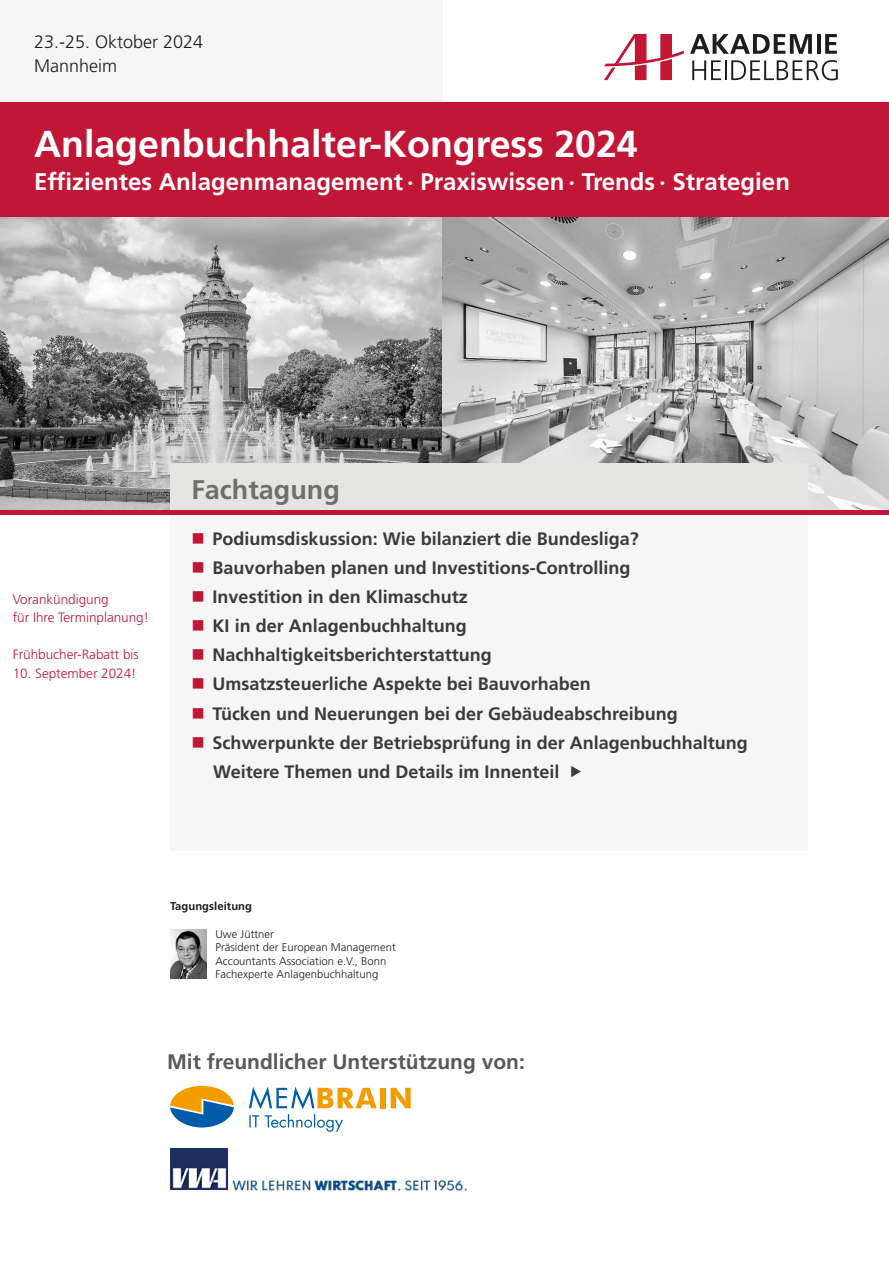
<style>
.page{position:relative;width:889px;height:1263px;background:#fff}
.page>*{position:absolute;margin:0;border:0;box-sizing:border-box;transform-origin:0 0}
.t1{font:700 37.5px "Frutiger LT Pro";color:#fff}
.t2{font:700 27px "Frutiger LT Pro";color:#6f6f6e}
.t3{font:700 24px "Frutiger LT Pro";color:#fff}
.t4{font:700 21px "Frutiger LT Pro";color:#5a595a}
.t5{font:700 18px/29.1px "Frutiger LT Pro";color:#3c3b3b}
.t6{font:300 18px/24.3px "Frutiger LT Pro";color:#1d1d1b}
.t7{font:300 13.5px/18.9px "Frutiger LT Pro";color:#c21636}
.t8{font:300 11.25px/13.5px "Frutiger LT Pro";letter-spacing:.005em;color:#1d1d1b}
.t9{font:700 11.25px "Frutiger LT Pro";letter-spacing:.005em;color:#1d1d1b}
</style>
<div class="page">
<img style="left:0;top:217px;width:442px;height:293px">
<svg style="left:442px;top:217px;width:447px;height:293px;background:#b5b5b5"></svg>
<div style="left:0;top:0;width:442px;height:102px;background:#f6f6f6"></div>
<div style="left:0;top:102px;width:889px;height:115px;background:#c21636"></div>
<div style="left:170px;top:463px;width:638px;height:51px;background:#e4e4e3"></div>
<div style="left:170px;top:514px;width:638px;height:336px;background:#f6f6f6"></div>
<hr style="left:0;top:510px;width:889px;height:4px;background:#c21636">
<svg style="left:690px;top:34px;width:122px;height:20px"></svg>
<svg style="left:817px;top:34px;width:3px;height:20px"></svg>
<svg style="left:825px;top:34px;width:12px;height:20px"></svg>
<svg style="left:692px;top:60px;width:29px;height:20px"></svg>
<hr style="left:725px;top:60px;width:2px;height:20px;background:#1d1d1b">
<svg style="left:604px;top:34px;width:80px;height:46px"></svg>
<svg style="left:731px;top:60px;width:107px;height:20px"></svg>
<img style="left:170px;top:929px;width:37px;height:49px">
<img style="left:170px;top:1148px;width:296px;height:42px">
<svg style="left:170px;top:1086px;width:64px;height:41px"></svg>
<div style="left:380px;top:1088px;width:6px;height:20px;background:#f59c00"></div>
<svg style="left:391px;top:1088px;width:20px;height:20px"></svg>
<svg style="left:249px;top:1087px;width:128px;height:45px"></svg>
<p class="t6" style="left:34px;top:31px;width:171px">23.-25. Oktober 2024<br>Mannheim</p>
<h1 class="t1" style="left:34px;top:129px;width:605px">Anlagenbuchhalter-Kongress 2024</h1>
<h3 class="t3" style="left:34px;top:172px;width:757px">Effizientes Anlagenmanagement · Praxiswissen · Trends · Strategien</h3>
<p class="t7" style="left:13px;top:591px;width:138px">Vorankündigung<br>für Ihre Terminplanung!</p>
<p class="t7" style="left:13px;top:646px;width:128px">Frühbucher-Rabatt bis</p>
<p class="t7" style="left:13px;top:665px;width:125px">10. September 2024!</p>
<h2 class="t2" style="left:191px;top:479px;width:150px">Fachtagung</h2>
<p class="t5" style="left:213px;top:526px;width:537px">Podiumsdiskussion: Wie bilanziert die Bundesliga?<br>Bauvorhaben planen und Investitions-Controlling<br>Investition in den Klimaschutz<br>KI in der Anlagenbuchhaltung Nachhaltigkeitsberichterstattung<br>Umsatzsteuerliche Aspekte bei Bauvorhaben<br>Tücken und Neuerungen bei der Gebäudeabschreibung Schwerpunkte der Betriebsprüfung in der Anlagenbuchhaltung</p>
<p class="t5" style="left:213px;top:759px;width:348px">Weitere Themen und Details im Innenteil</p>
<p class="t9" style="left:170px;top:901px;width:83px">Tagungsleitung</p>
<p class="t8" style="left:215px;top:928px;width:182px">Uwe Jüttner<br>Präsident der European Management<br>Accountants Association e.V., Bonn<br>Fachexperte Anlagenbuchhaltung</p>
<p class="t4" style="left:167px;top:1053px;width:359px">Mit freundlicher Unterstützung von:</p>
</div>
